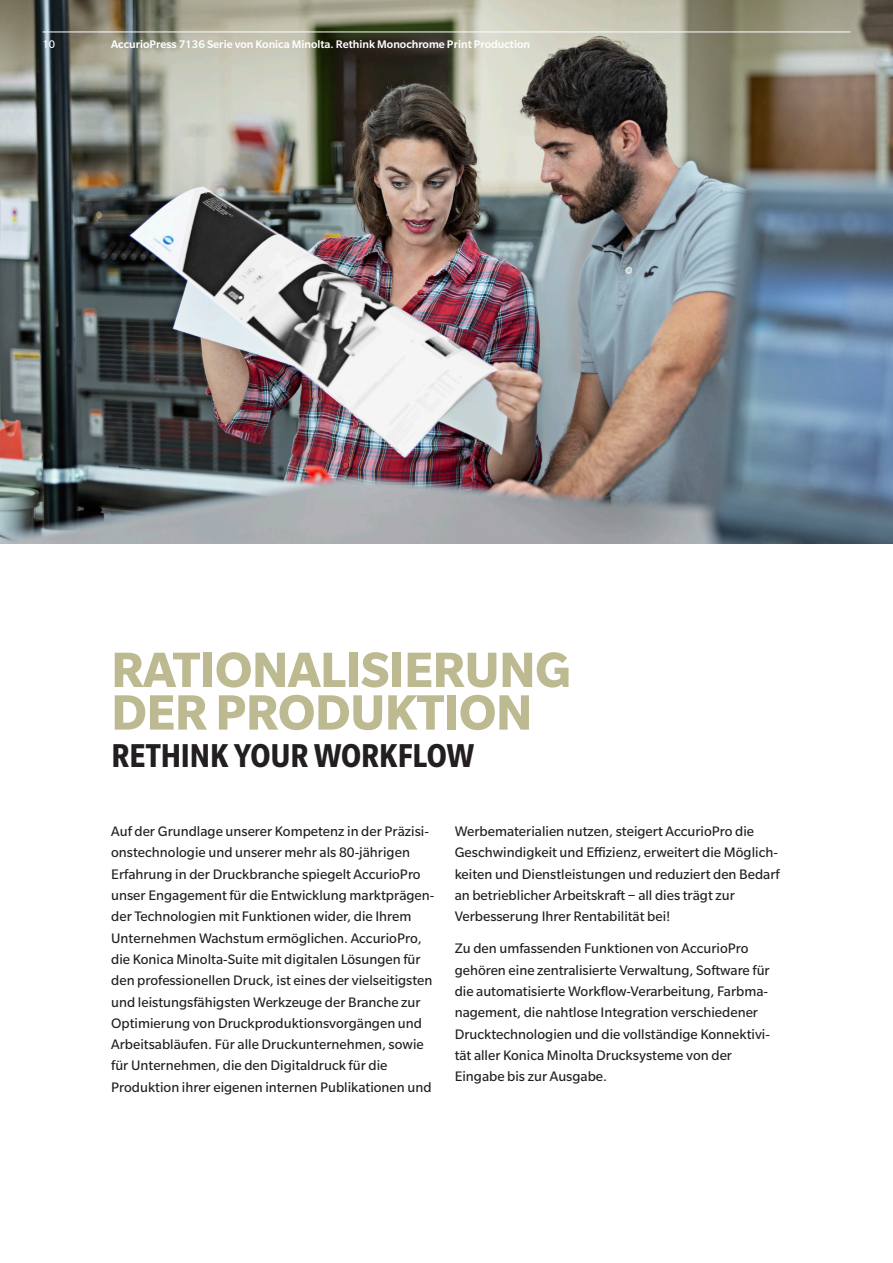
<style>
.page{position:relative;width:893px;height:1263px;background:#fff}
.page>*{position:absolute;margin:0;border:0;box-sizing:border-box;transform-origin:0 0}
.t1{font:700 54px/42.6px "Slate Pro";letter-spacing:-.01em;color:#bdba91}
.t2{font:700 condensed 36px "Slate Pro";letter-spacing:-.005em;color:#231f20}
.t3{font:15px/21.3px "Slate Pro";color:#231f20}
.t4{font:500 12px "Slate Pro";color:#fff}
.t5{font:12px "Slate Pro";color:#fff}
</style>
<div class="page">
<img style="left:0;top:0;width:893px;height:543px">
<hr style="left:43px;top:32px;width:807px;height:1px;background:#fff">
<p class="t5" style="left:43px;top:38px;width:14px">10</p>
<p class="t4" style="left:111px;top:38px;width:420px">AccurioPress 7136 Serie von Konica Minolta. Rethink Monochrome Print Production</p>
<h1 class="t1" style="left:111px;top:648px;width:461px">RATIONALISIERUNG<br>DER PRODUKTION</h1>
<h2 class="t2" style="left:111px;top:736px;width:364px">RETHINK YOUR WORKFLOW</h2>
<p class="t3" style="left:111px;top:821px;width:325px">Auf der Grundlage unserer Kompetenz in der Präzisi&shy;onstechnologie und unserer mehr als 80-jährigen Erfahrung in der Druckbranche spiegelt AccurioPro unser Engagement für die Entwicklung marktprägen&shy;der Technologien mit Funktionen wider, die Ihrem Unternehmen Wachstum ermöglichen. AccurioPro, die Konica Minolta-Suite mit digitalen Lösungen für den professionellen Druck, ist eines der vielseitigsten und leistungsfähigsten Werkzeuge der Branche zur Optimierung von Druckproduktionsvorgängen und Arbeitsabläufen. Für alle Druckunternehmen, sowie für Unternehmen, die den Digitaldruck für die Produktion ihrer eigenen internen Publikationen und</p>
<p class="t3" style="left:455px;top:821px;width:327px">Werbematerialien nutzen, steigert AccurioPro die Geschwindigkeit und Effizienz, erweitert die Möglich&shy;keiten und Dienstleistungen und reduziert den Bedarf an betrieblicher Arbeitskraft − all dies trägt zur Verbesserung Ihrer Rentabilität bei!</p>
<p class="t3" style="left:455px;top:938px;width:317px">Zu den umfassenden Funktionen von AccurioPro gehören eine zentralisierte Verwaltung, Software für die automatisierte Workflow-Verarbeitung, Farbma&shy;nagement, die nahtlose Integration verschiedener Drucktechnologien und die vollständige Konnektivi&shy;tät aller Konica Minolta Drucksysteme von der Eingabe bis zur Ausgabe.</p>
</div>
